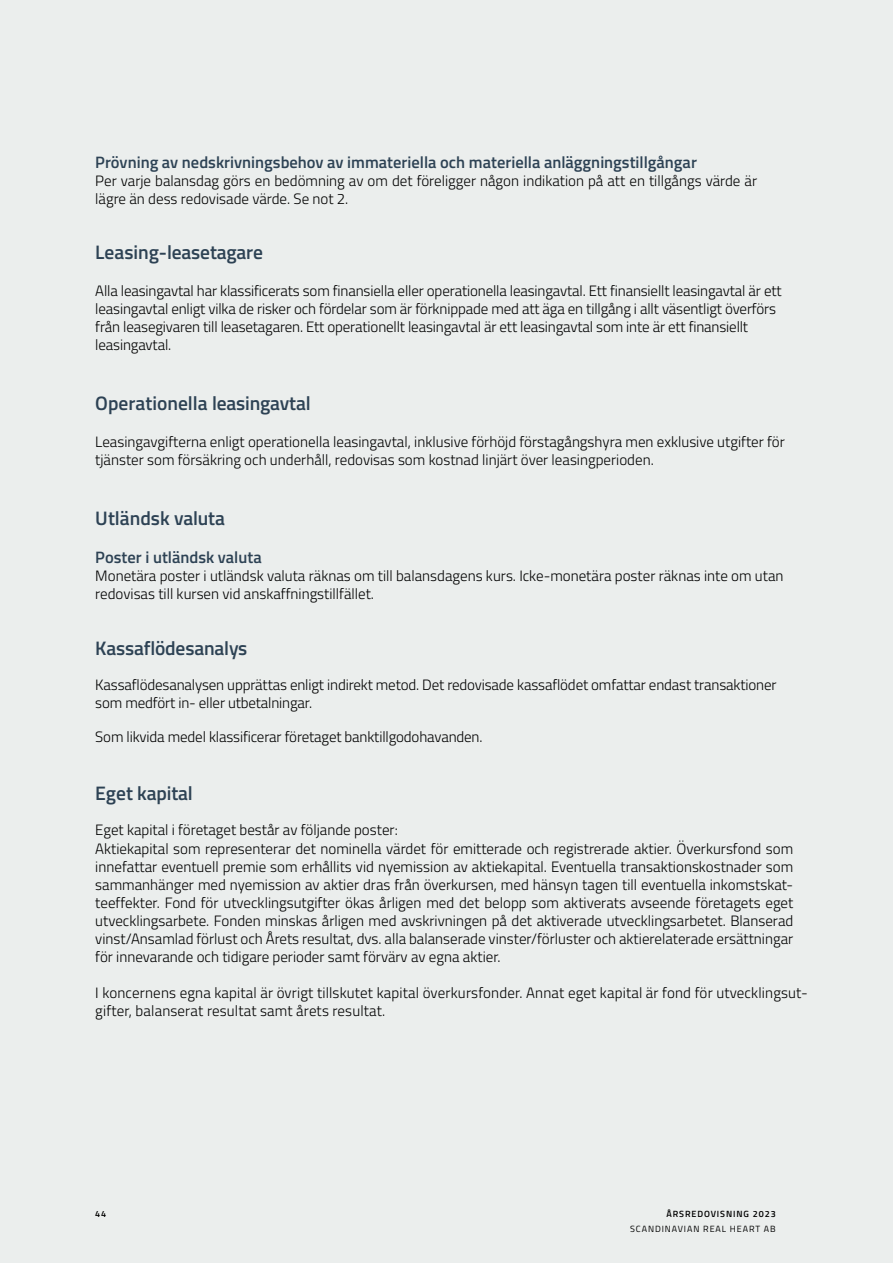
<style>
.page{position:relative;width:893px;height:1263px;background:#ebeeed}
.page>*{position:absolute;margin:0;border:0;box-sizing:border-box;transform-origin:0 0}
.t1{font:600 19.5px "Titillium Web";letter-spacing:-.01em;color:#2d4254}
.t2{font:600 16.5px "Titillium Web";color:#2d4254}
.t3{font:300 15px/18px "Titillium Web";color:#000}
.t4{font:9px "Titillium Web";letter-spacing:.1em;color:#000}
.t5{font:600 9px "Titillium Web";letter-spacing:.1em;color:#000}
</style>
<div class="page">
<p class="t2" style="left:95px;top:149px;width:603px">Prövning av nedskrivningsbehov av immateriella och materiella anläggningstillgångar</p>
<p class="t3" style="left:95px;top:171px;width:663px">Per varje balansdag görs en bedömning av om det föreligger någon indikation på att en tillgångs värde är lägre än dess redovisade värde. Se not 2.</p>
<h1 class="t1" style="left:95px;top:237px;width:169px">Leasing-leasetagare</h1>
<p class="t3" style="left:95px;top:281px;width:688px">Alla leasingavtal har klassificerats som finansiella eller operationella leasingavtal. Ett finansiellt leasingavtal är ett leasingavtal enligt vilka de risker och fördelar som är förknippade med att äga en tillgång i allt väsentligt överförs från leasegivaren till leasetagaren. Ett operationellt leasingavtal är ett leasingavtal som inte är ett finansiellt leasingavtal.</p>
<h1 class="t1" style="left:95px;top:388px;width:217px">Operationella leasingavtal</h1>
<p class="t3" style="left:95px;top:432px;width:691px">Leasingavgifterna enligt operationella leasingavtal, inklusive förhöjd förstagångshyra men exklusive utgifter för tjänster som försäkring och underhåll, redovisas som kostnad linjärt över leasingperioden.</p>
<h1 class="t1" style="left:95px;top:503px;width:131px">Utländsk valuta</h1>
<p class="t2" style="left:95px;top:545px;width:168px">Poster i utländsk valuta</p>
<p class="t3" style="left:95px;top:566px;width:690px">Monetära poster i utländsk valuta räknas om till balansdagens kurs. Icke-monetära poster räknas inte om utan redovisas till kursen vid anskaffningstillfället.</p>
<h1 class="t1" style="left:95px;top:634px;width:154px">Kassaflödesanalys</h1>
<p class="t3" style="left:95px;top:675px;width:683px">Kassaflödesanalysen upprättas enligt indirekt metod. Det redovisade kassaflödet omfattar endast transaktioner som medfört in- eller utbetalningar.</p>
<p class="t3" style="left:95px;top:727px;width:389px">Som likvida medel klassificerar företaget banktillgodohavanden.</p>
<h1 class="t1" style="left:95px;top:779px;width:99px">Eget kapital</h1>
<p class="t3" style="left:95px;top:820px;width:699px">Eget kapital i företaget består av följande poster:<br>Aktiekapital som representerar det nominella värdet för emitterade och registrerade aktier. Överkursfond som innefattar eventuell premie som erhållits vid nyemission av aktiekapital. Eventuella transaktionskostnader som sammanhänger med nyemission av aktier dras från överkursen, med hänsyn tagen till eventuella inkomstskat&shy;teeffekter. Fond för utvecklingsutgifter ökas årligen med det belopp som aktiverats avseende företagets eget utvecklingsarbete. Fonden minskas årligen med avskrivningen på det aktiverade utvecklingsarbetet. Blanserad vinst/Ansamlad förlust och Årets resultat, dvs. alla balanserade vinster/förluster och aktierelaterade ersättningar för innevarande och tidigare perioder samt förvärv av egna aktier.</p>
<p class="t3" style="left:95px;top:983px;width:714px">I koncernens egna kapital är övrigt tillskutet kapital överkursfonder. Annat eget kapital är fond för utvecklingsut&shy;gifter, balanserat resultat samt årets resultat.</p>
<p class="t5" style="left:95px;top:1207px;width:12px">44</p>
<p class="t5" style="left:666px;top:1207px;width:111px">ÅRSREDOVISNING 2023</p>
<p class="t4" style="left:630px;top:1222px;width:147px">SCANDINAVIAN REAL HEART AB</p>
</div>
